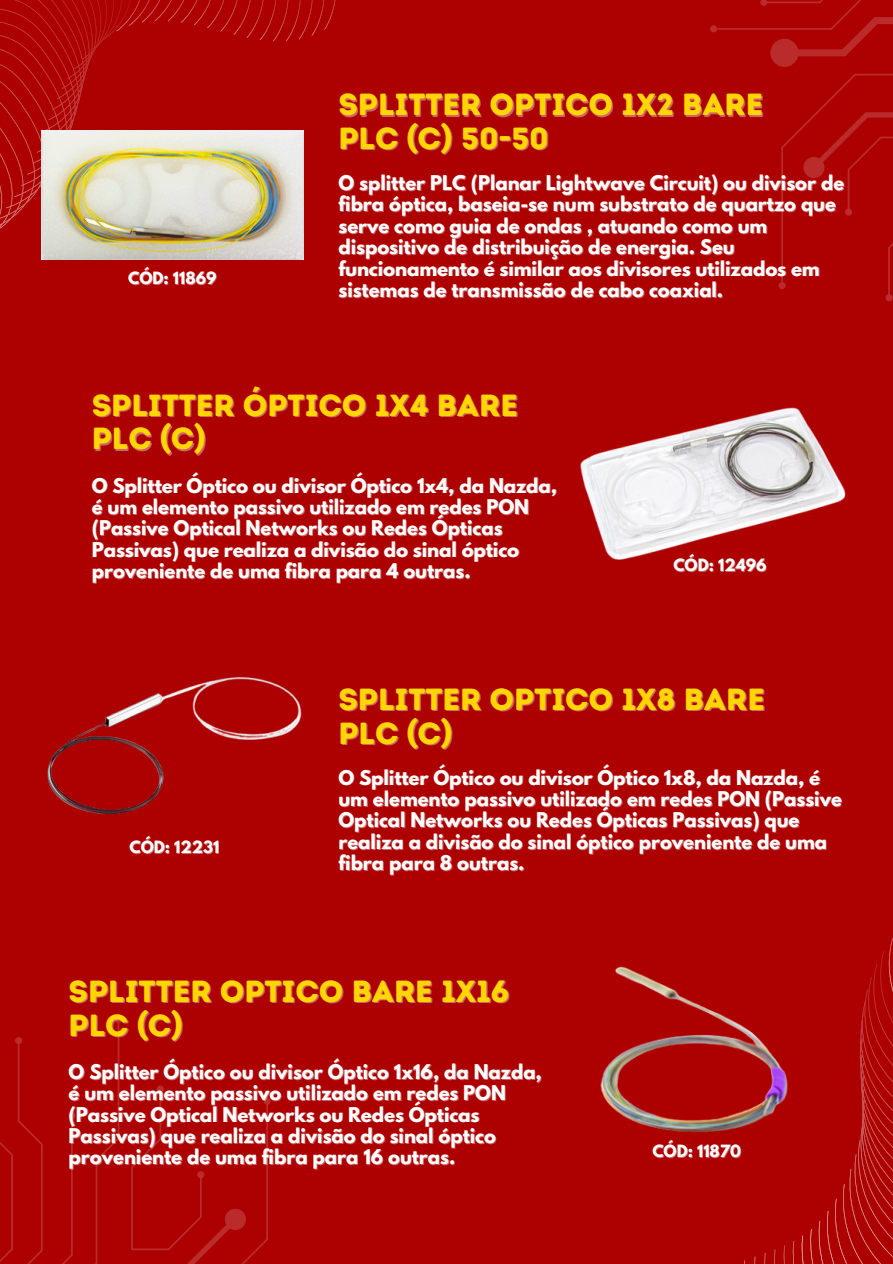
<style>
.page{position:relative;width:893px;height:1264px;background:#fff}
.page>*{position:absolute;margin:0;border:0;box-sizing:border-box;transform-origin:0 0}
.t1{font:30.6px/33.8px "Intro Rust Base";color:#ffd600}
.t2{font:700 18px/21.3px "League Spartan";color:#fff}
.t3{font:700 15px "League Spartan";color:#fff}
</style>
<div class="page">
<div style="left:0;top:0;width:892px;height:1263px;background:#ad0000"></div>
<svg style="left:0;top:1016px;width:271px;height:247px"></svg>
<svg style="left:710px;top:0;width:182px;height:302px"></svg>
<svg style="left:0;top:0;width:336px;height:260px"></svg>
<svg style="left:744px;top:940px;width:148px;height:323px"></svg>
<img style="left:41px;top:130px;width:262px;height:130px">
<img style="left:580px;top:407px;width:266px;height:152px">
<img style="left:600px;top:940px;width:217px;height:230px">
<img style="left:47px;top:677px;width:255px;height:138px">
<h1 class="t3" style="left:128px;top:271px;width:90px">CÓD: 11869</h1>
<p class="t1" style="left:338px;top:88px;width:426px">SPLITTER OPTICO 1X2 BARE</p>
<p class="t1" style="left:338px;top:121px;width:212px">PLC (C) 50-50</p>
<h1 class="t2" style="left:338px;top:174px;width:507px">O splitter PLC (Planar Lightwave Circuit) ou divisor de</h1>
<p class="t2" style="left:338px;top:196px;width:499px">fibra óptica, baseia-se num substrato de quartzo que</p>
<h2 class="t2" style="left:338px;top:217px;width:430px">serve como guia de ondas , atuando como um</h2>
<p class="t2" style="left:338px;top:238px;width:398px">dispositivo de distribuição de energia. Seu</p>
<p class="t2" style="left:338px;top:260px;width:482px">funcionamento é similar aos divisores utilizados em</p>
<h1 class="t2" style="left:338px;top:281px;width:386px">sistemas de transmissão de cabo coaxial.</h1>
<h1 class="t1" style="left:92px;top:388px;width:427px">SPLITTER ÓPTICO 1X4 BARE</h1>
<h2 class="t1" style="left:92px;top:422px;width:116px">PLC (C)</h2>
<p class="t2" style="left:92px;top:477px;width:467px">O Splitter Óptico ou divisor Óptico 1x4, da Nazda,</p>
<p class="t2" style="left:92px;top:498px;width:439px">é um elemento passivo utilizado em redes PON</p>
<p class="t2" style="left:92px;top:519px;width:412px">(Passive Optical Networks ou Redes Ópticas</p>
<p class="t2" style="left:92px;top:541px;width:429px">Passivas) que realiza a divisão do sinal óptico</p>
<p class="t2" style="left:92px;top:562px;width:380px">proveniente de uma fibra para 4 outras.</p>
<p class="t3" style="left:673px;top:557px;width:94px">CÓD: 12496</p>
<h2 class="t3" style="left:129px;top:839px;width:91px">CÓD: 12231</h2>
<p class="t1" style="left:338px;top:682px;width:428px">SPLITTER OPTICO 1X8 BARE</p>
<p class="t1" style="left:338px;top:716px;width:116px">PLC (C)</p>
<p class="t2" style="left:338px;top:769px;width:483px">O Splitter Óptico ou divisor Óptico 1x8, da Nazda, é</p>
<p class="t2" style="left:338px;top:790px;width:505px">um elemento passivo utilizado em redes PON (Passive</p>
<p class="t2" style="left:338px;top:811px;width:462px">Optical Networks ou Redes Ópticas Passivas) que</p>
<h2 class="t2" style="left:338px;top:833px;width:490px">realiza a divisão do sinal óptico proveniente de uma</h2>
<p class="t2" style="left:338px;top:854px;width:187px">fibra para 8 outras.</p>
<p class="t1" style="left:69px;top:974px;width:442px">SPLITTER OPTICO BARE 1X16<br>PLC (C)</p>
<p class="t2" style="left:69px;top:1063px;width:475px">O Splitter Óptico ou divisor Óptico 1x16, da Nazda, é um elemento passivo utilizado em redes PON (Passive Optical Networks ou Redes Ópticas Passivas) que realiza a divisão do sinal óptico proveniente de uma fibra para 16 outras.</p>
<p class="t3" style="left:652px;top:1143px;width:90px">CÓD: 11870</p>
</div>
